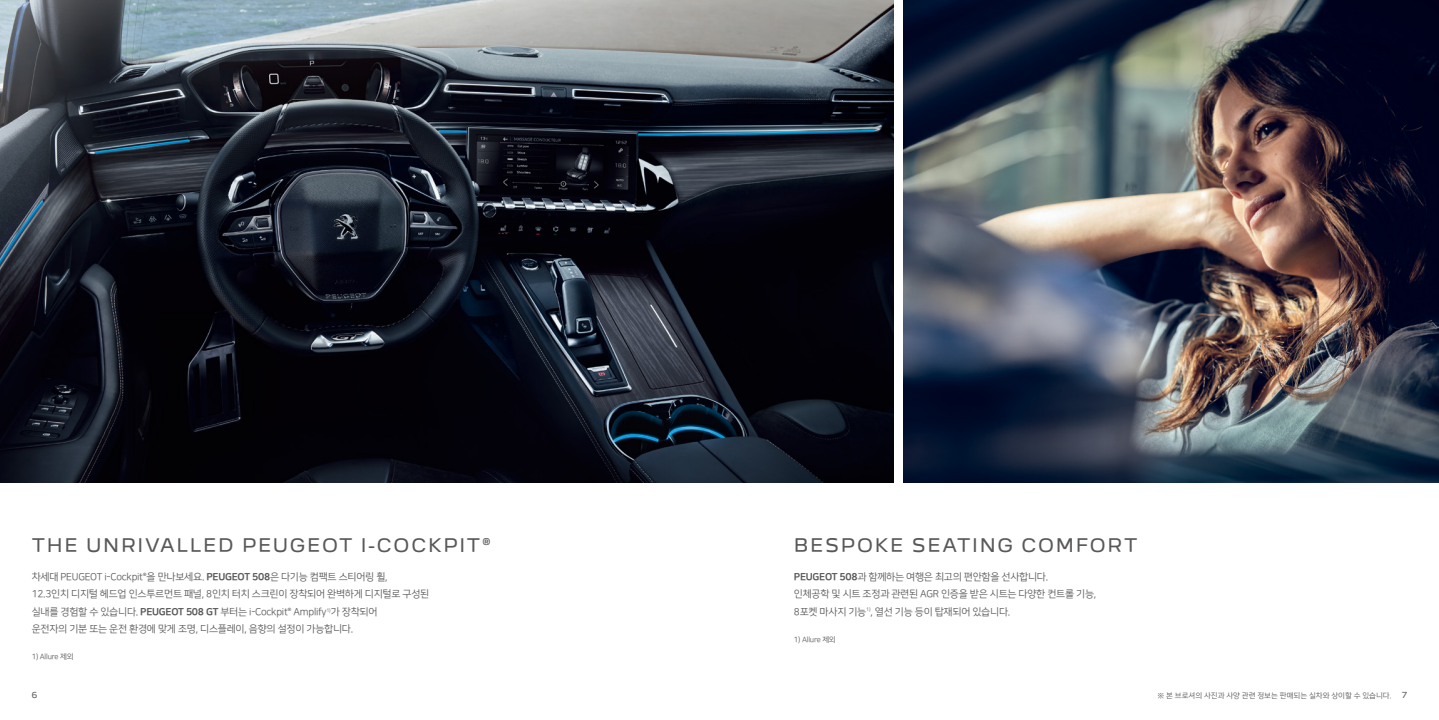
<style>
.page{position:relative;width:1439px;height:720px;background:#fff}
.page>*{position:absolute;margin:0;border:0;box-sizing:border-box;transform-origin:0 0}
.t1{font:16.88px "Peugeot New";letter-spacing:.1em;color:#595757}
.t2{font:10px/17.5px "Nanum Square OTFR";letter-spacing:-.025em;color:#595757}
.t3{font:7.5px "Nanum Square OTFR";color:#595757}
.t4{font:7.5px "Nanum Square OTFR";letter-spacing:-.025em;color:#595757}
.t5{font:7.5px "Peugeot New";color:#595757}
.s1{font-family:"Minion Pro";font-size:12.5px}
.s2{font-family:"Nanum Square OTFEB"}
</style>
<div class="page">
<img style="left:0;top:0;width:893px;height:482px">
<img style="left:904px;top:0;width:535px;height:482px">
<h1 class="t1" style="left:32px;top:533px;width:460px">THE UNRIVALLED PEUGEOT I-COCKPIT®</h1>
<p class="t2" style="left:32px;top:568px;width:399px">차세대 PEUGEOT i-Cockpit<span class="s1">®</span>을 만나보세요. <span class="s2">PEUGEOT 508</span>은 다기능 컴팩트 스티어링 휠,<br>12.3인치 디지털 헤드업 인스투르먼트 패널, 8인치 터치 스크린이 장착되어 완벽하게 디지털로 구성된 실내를 경험할 수 있습니다. <span class="s2">PEUGEOT 508 GT</span> 부터는 i-Cockpit<span class="s1">®</span> Amplify<sup>1)</sup>가 장착되어<br>운전자의 기분 또는 운전 환경에 맞게 조명, 디스플레이, 음향의 설정이 가능합니다.</p>
<p class="t4" style="left:32px;top:652px;width:43px">1) Allure 제외</p>
<h1 class="t1" style="left:794px;top:533px;width:345px">BESPOKE SEATING COMFORT</h1>
<p class="t2" style="left:794px;top:568px;width:304px"><span class="s2">PEUGEOT 508</span>과 함께하는 여행은 최고의 편안함을 선사합니다.<br>인체공학 및 시트 조정과 관련된 AGR 인증을 받은 시트는 다양한 컨트롤 기능,<br>8포켓 마사지 기능<sup>1)</sup>, 열선 기능 등이 탑재되어 있습니다.</p>
<p class="t4" style="left:794px;top:635px;width:43px">1) Allure 제외</p>
<p class="t5" style="left:32px;top:690px;width:7px">6</p>
<p class="t3" style="left:1157px;top:691px;width:236px">※ 본 브로셔의 사진과 사양 관련 정보는 판매되는 실차와 상이할 수 있습니다.</p>
<p class="t5" style="left:1401px;top:690px;width:7px">7</p>
</div>
